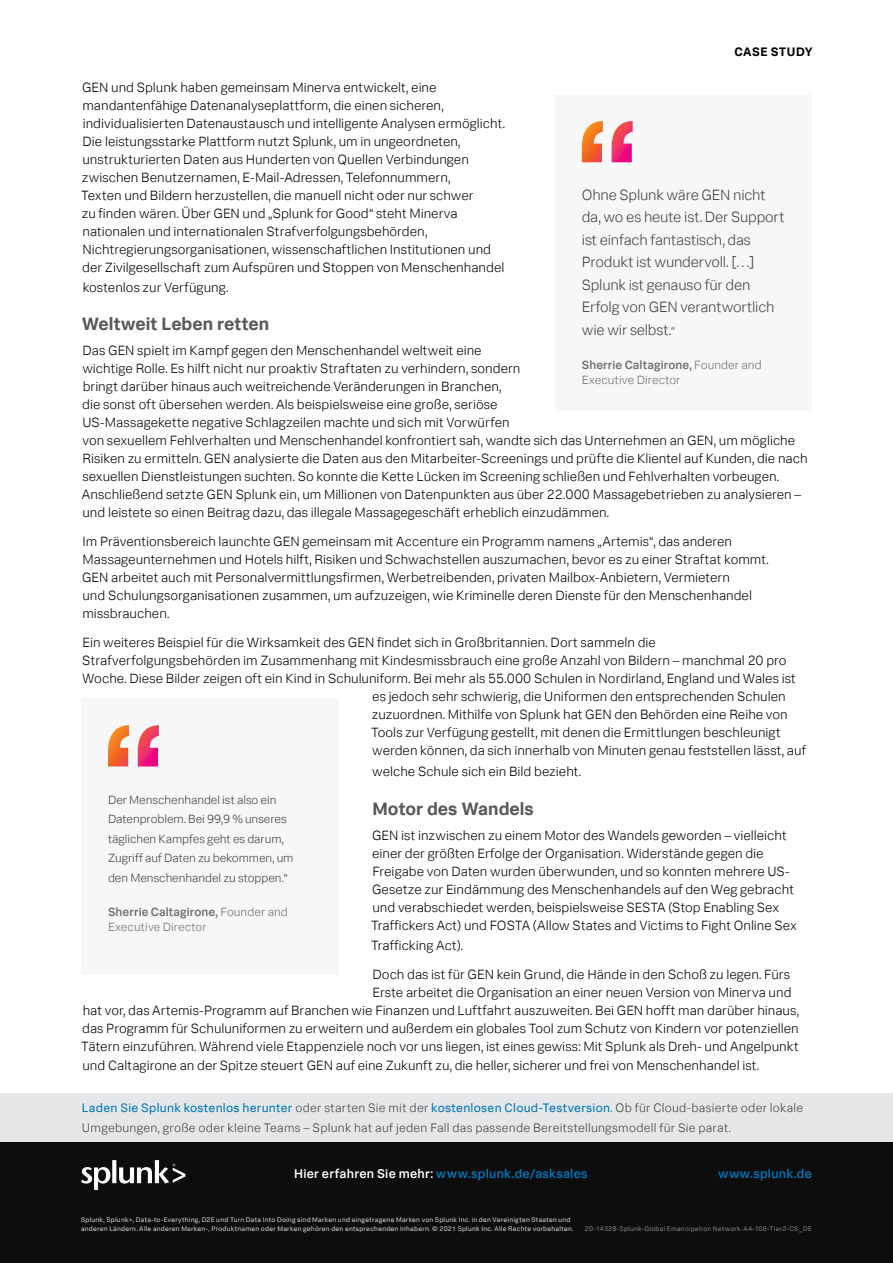
<style>
.page{position:relative;width:893px;height:1263px;background:#fff}
.page>*{position:absolute;margin:0;border:0;box-sizing:border-box;transform-origin:0 0}
.Subhead_1{font:700 18px "Splunk Data Sans";color:#58595b}
.Pull_Quote{font:300 15px/22.5px "Splunk Data Sans";letter-spacing:-.015em;color:#414042}
.Body{font:300 13.5px/18px "Splunk Data Sans";color:#000}
.t1{font:500 12.75px "Splunk Data Sans";letter-spacing:.02em;color:#0077be}
.Download_box_body_te{font:300 12.3px/19.5px "Splunk Data Sans";letter-spacing:.02em;color:#414042}
.t2{font:700 12.3px "Splunk Data Sans";letter-spacing:.035em;color:#000}
.Pull_Quote-2{font:300 12px/19.5px "Splunk Data Sans";letter-spacing:-.005em;color:#414042}
.Pull_Quote_attribute{font:300 12px/15px "Splunk Data Sans";letter-spacing:.005em;color:#6d6e71}
.t3{font:6.75px/8.7px "Splunk Data Sans";letter-spacing:.035em;color:#d1d3d4}
.t4{font:6.75px "Splunk Data Sans";letter-spacing:.035em;color:#808285}
.s1{font-size:12px}
.s2{font-weight:500}
.s3{font-weight:400;color:#0077be}
.s4{color:#fff}
</style>
<div class="page">
<div style="left:0;top:1141px;width:893px;height:122px;background:#0d0d0d"></div>
<svg style="left:81px;top:1160px;width:104px;height:29px"></svg>
<div style="left:0;top:1093px;width:893px;height:49px;background:#e6e7e8"></div>
<div style="left:555px;top:95px;width:257px;height:316px;background:#f7f7f7"></div>
<svg style="left:582px;top:121px;width:51px;height:41px"></svg>
<div style="left:81px;top:698px;width:257px;height:277px;background:#f7f7f7"></div>
<svg style="left:108px;top:725px;width:51px;height:41px"></svg>
<p class="t2" style="left:734px;top:44px;width:80px">CASE STUDY</p>
<p class="Body" style="left:81px;top:78px;width:425px">GEN und Splunk haben gemeinsam Minerva entwickelt, eine mandantenfähige Datenanalyseplattform, die einen sicheren, individualisierten Datenaustausch und intelligente Analysen ermöglicht.<br>Die leistungsstarke Plattform nutzt Splunk, um in ungeordneten, unstrukturierten Daten aus Hunderten von Quellen Verbindungen zwischen Benutzernamen, E-Mail-Adressen, Telefonnummern,<br>Texten und Bildern herzustellen, die manuell nicht oder nur schwer<br>zu finden wären. Über GEN und „Splunk for Good“ steht Minerva nationalen und internationalen Strafverfolgungsbehörden, Nichtregierungsorganisationen, wissenschaftlichen Institutionen und der Zivilgesellschaft zum Aufspüren und Stoppen von Menschenhandel</p>
<p class="Body" style="left:83px;top:278px;width:147px">kostenlos zur Verfügung.</p>
<p class="Subhead_1" style="left:82px;top:313px;width:189px">Weltweit Leben retten</p>
<p class="Body" style="left:82px;top:341px;width:727px">Das GEN spielt im Kampf gegen den Menschenhandel weltweit eine<br>wichtige Rolle. Es hilft nicht nur proaktiv Straftaten zu verhindern, sondern<br>bringt darüber hinaus auch weitreichende Veränderungen in Branchen,<br>die sonst oft übersehen werden. Als beispielsweise eine große, seriöse<br>US-Massagekette negative Schlagzeilen machte und sich mit Vorwürfen<br>von sexuellem Fehlverhalten und Menschenhandel konfrontiert sah, wandte sich das Unternehmen an GEN, um mögliche Risiken zu ermitteln. GEN analysierte die Daten aus den Mitarbeiter-Screenings und prüfte die Klientel auf Kunden, die nach sexuellen Dienstleistungen suchten. So konnte die Kette Lücken im Screening schließen und Fehlverhalten vorbeugen.<br>Anschließend setzte GEN Splunk ein, um Millionen von Datenpunkten aus über 22.000 Massagebetrieben zu analysieren – und leistete so einen Beitrag dazu, das illegale Massagegeschäft erheblich einzudämmen.</p>
<p class="Body" style="left:82px;top:532px;width:688px">Im Präventionsbereich launchte GEN gemeinsam mit Accenture ein Programm namens „Artemis“, das anderen Massageunternehmen und Hotels hilft, Risiken und Schwachstellen auszumachen, bevor es zu einer Straftat kommt.<br>GEN arbeitet auch mit Personalvermittlungsfirmen, Werbetreibenden, privaten Mailbox-Anbietern, Vermietern<br>und Schulungsorganisationen zusammen, um aufzuzeigen, wie Kriminelle deren Dienste für den Menschenhandel missbrauchen.</p>
<p class="Body" style="left:83px;top:633px;width:575px">Ein weiteres Beispiel für die Wirksamkeit des GEN findet sich in Großbritannien. Dort sammeln die</p>
<p class="Body" style="left:82px;top:651px;width:706px">Strafverfolgungsbehörden im Zusammenhang mit Kindesmissbrauch eine große Anzahl von Bildern – manchmal 20 pro</p>
<p class="Body" style="left:82px;top:669px;width:715px">Woche. Diese Bilder zeigen oft ein Kind in Schuluniform. Bei mehr als 55.000 Schulen in Nordirland, England und Wales ist</p>
<p class="Body" style="left:372px;top:687px;width:415px">es jedoch sehr schwierig, die Uniformen den entsprechenden Schulen</p>
<p class="Body" style="left:372px;top:705px;width:418px">zuzuordnen. Mithilfe von Splunk hat GEN den Behörden eine Reihe von</p>
<p class="Body" style="left:371px;top:723px;width:411px">Tools zur Verfügung gestellt, mit denen die Ermittlungen beschleunigt</p>
<p class="Body" style="left:372px;top:741px;width:435px">werden können, da sich innerhalb von Minuten genau feststellen lässt, auf</p>
<p class="Body" style="left:372px;top:762px;width:210px">welche Schule sich ein Bild bezieht.</p>
<p class="Subhead_1" style="left:372px;top:798px;width:163px">Motor des Wandels</p>
<p class="Body" style="left:371px;top:826px;width:427px">GEN ist inzwischen zu einem Motor des Wandels geworden – vielleicht einer der größten Erfolge der Organisation. Widerstände gegen die Freigabe von Daten wurden überwunden, und so konnten mehrere US-Gesetze zur Eindämmung des Menschenhandels auf den Weg gebracht und verabschiedet werden, beispielsweise SESTA (Stop Enabling Sex Traffickers Act) und FOSTA (Allow States and Victims to Fight Online Sex</p>
<p class="Body" style="left:371px;top:936px;width:94px">Trafficking Act).</p>
<p class="Body" style="left:372px;top:965px;width:419px">Doch das ist für GEN kein Grund, die Hände in den Schoß zu legen. Fürs</p>
<p class="Body" style="left:372px;top:983px;width:421px">Erste arbeitet die Organisation an einer neuen Version von Minerva und</p>
<p class="Body" style="left:83px;top:1001px;width:718px">hat vor, das Artemis-Programm auf Branchen wie Finanzen und Luftfahrt auszuweiten. Bei GEN hofft man darüber hinaus,</p>
<p class="Body" style="left:82px;top:1019px;width:718px">das Programm für Schuluniformen zu erweitern und außerdem ein globales Tool zum Schutz von Kindern vor potenziellen</p>
<p class="Body" style="left:81px;top:1037px;width:719px">Tätern einzuführen. Während viele Etappenziele noch vor uns liegen, ist eines gewiss: Mit Splunk als Dreh- und Angelpunkt</p>
<p class="Body" style="left:83px;top:1056px;width:678px">und Caltagirone an der Spitze steuert GEN auf eine Zukunft zu, die heller, sicherer und frei von Menschenhandel ist.</p>
<p class="Pull_Quote" style="left:582px;top:183px;width:204px">Ohne Splunk wäre GEN nicht da, wo es heute ist. Der Support ist einfach fantastisch, das<br>Produkt ist wundervoll. […]<br>Splunk ist genauso für den<br>Erfolg von GEN verantwortlich wie wir selbst.<span class="s1">“</span></p>
<p class="Pull_Quote_attribute" style="left:582px;top:357px;width:181px"><span class="s2">Sherrie Caltagirone,</span> Founder and<br>Executive Director</p>
<p class="Pull_Quote-2" style="left:108px;top:790px;width:187px">Der Menschenhandel ist also ein<br>Datenproblem. Bei 99,9 % unseres täglichen Kampfes geht es darum,<br>Zugriff auf Daten zu bekommen, um den Menschenhandel zu stoppen.“</p>
<p class="Pull_Quote_attribute" style="left:108px;top:904px;width:181px"><span class="s2">Sherrie Caltagirone,</span> Founder and<br>Executive Director</p>
<p class="Download_box_body_te" style="left:82px;top:1098px;width:723px"><span class="s3">Laden Sie Splunk kostenlos herunter</span> oder starten Sie mit der <span class="s3">kostenlosen Cloud-Testversion</span>. Ob für Cloud-basierte oder lokale<br>Umgebungen, große oder kleine Teams – Splunk hat auf jeden Fall das passende Bereitstellungsmodell für Sie parat.</p>
<p class="t1" style="left:294px;top:1166px;width:295px"><span class="s4">Hier erfahren Sie mehr:</span> www.splunk.de/asksales</p>
<p class="t1" style="left:718px;top:1166px;width:95px">www.splunk.de</p>
<p class="t3" style="left:81px;top:1216px;width:494px">Splunk, Splunk&gt;, Data-to-Everything, D2E und Turn Data Into Doing sind Marken und eingetragene Marken von Splunk Inc. in den Vereinigten Staaten und anderen Ländern. Alle anderen Marken-, Produktnamen oder Marken gehören den entsprechenden Inhabern. © 2021 Splunk Inc. Alle Rechte vorbehalten.</p>
<p class="t4" style="left:585px;top:1224px;width:229px">20-14328-Splunk-Global Emancipation Network-A4-108-Tier2-CS_DE</p>
</div>
